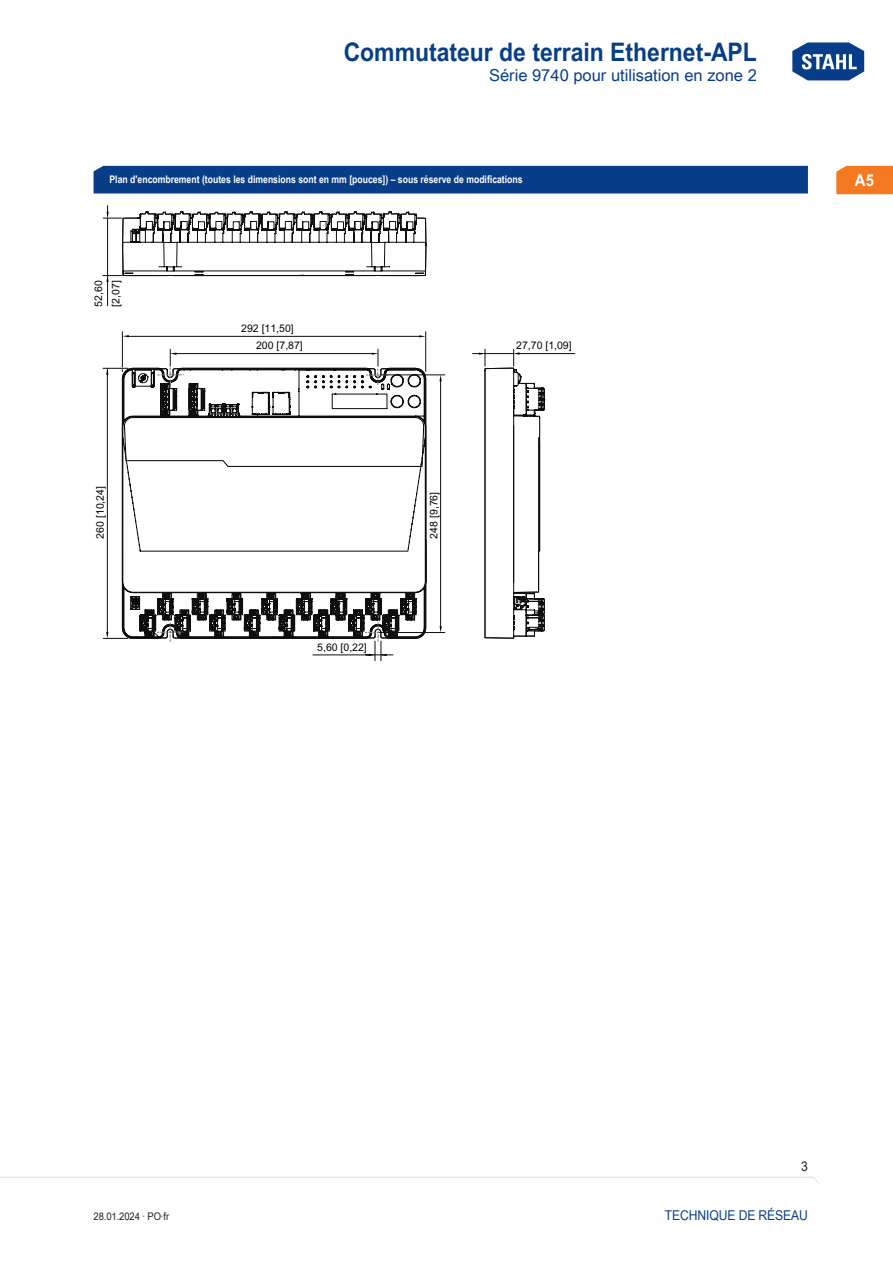
<style>
.page{position:relative;width:893px;height:1263px;background:#fff}
.page>*{position:absolute;margin:0;border:0;box-sizing:border-box;transform-origin:0 0}
.t1{font:700 25.5px "Arial Unicode MS";color:#083e89;scale:.9 1}
.t2{font:16.5px "Arial Unicode MS";color:#083e89}
.t3{font:700 16.5px "Arial Unicode MS";color:#fff;scale:.9 1}
.t4{font:13.5px "Arial Unicode MS";letter-spacing:-.01em;color:#083e89;scale:.9 1}
.t5{font:13.5px "Arial Unicode MS";color:#231f20;scale:.9 1}
.TabHeader1stColumn{font:700 10.5px "Arial Unicode MS";color:#fff;scale:.83 1}
.t6{font:10.5px "Arial Unicode MS";color:#000}
.t7{font:10.5px "Arial Unicode MS";letter-spacing:-.01em;color:#231f20;scale:.9 1}
</style>
<div class="page">
<svg style="left:792px;top:42px;width:73px;height:39px"></svg>
<svg style="left:0;top:1176px;width:818px;height:7px"></svg>
<div style="left:836px;top:166px;width:57px;height:28px;background:#f47921"></div>
<div style="left:94px;top:166px;width:714px;height:27px;background:#083e89"></div>
<hr style="left:107px;top:369px;width:1px;height:266px;background:#0e0e0e">
<hr style="left:107px;top:274px;width:1px;height:32px;background:#0e0e0e">
<svg style="left:122px;top:165px;width:427px;height:468px"></svg>
<svg style="left:122px;top:229px;width:310px;height:410px"></svg>
<svg style="left:117px;top:317px;width:295px;height:345px"></svg>
<hr style="left:517px;top:353px;width:58px;height:1px;background:#0e0e0e">
<hr style="left:176px;top:353px;width:197px;height:1px;background:#0e0e0e">
<svg style="left:103px;top:202px;width:326px;height:80px"></svg>
<svg style="left:103px;top:632px;width:25px;height:7px"></svg>
<svg style="left:472px;top:349px;width:73px;height:290px"></svg>
<hr style="left:122px;top:332px;width:1px;height:35px;background:#0e0e0e">
<hr style="left:129px;top:336px;width:291px;height:1px;background:#0e0e0e">
<svg style="left:123px;top:335px;width:6px;height:2px"></svg>
<svg style="left:103px;top:368px;width:25px;height:7px"></svg>
<hr style="left:425px;top:332px;width:1px;height:40px;background:#0e0e0e">
<hr style="left:313px;top:655px;width:57px;height:1px;background:#0e0e0e">
<svg style="left:367px;top:349px;width:21px;height:37px"></svg>
<svg style="left:158px;top:349px;width:26px;height:38px"></svg>
<svg style="left:157px;top:623px;width:26px;height:19px"></svg>
<svg style="left:365px;top:623px;width:28px;height:38px"></svg>
<hr style="left:440px;top:380px;width:1px;height:249px;background:#0e0e0e">
<hr style="left:381px;top:375px;width:64px;height:1px;background:#0e0e0e">
<svg style="left:439px;top:375px;width:3px;height:6px"></svg>
<hr style="left:380px;top:632px;width:65px;height:1px;background:#0e0e0e">
<svg style="left:440px;top:626px;width:2px;height:6px"></svg>
<h1 class="t1" style="left:344px;top:33px;width:461px">Commutateur de terrain Ethernet-APL</h1>
<h2 class="t2" style="left:489px;top:63px;width:269px">Série 9740 pour utilisation en zone 2</h2>
<p class="TabHeader1stColumn" style="left:109px;top:172px;width:499px">Plan d'encombrement (toutes les dimensions sont en mm [pouces]) – sous réserve de modifications</p>
<h2 class="t3" style="left:855px;top:168px;width:23px">A5</h2>
<p class="t6" style="left:95px;top:307px;width:28px;rotate:-90deg">52,60</p>
<p class="t6" style="left:112px;top:307px;width:28px;rotate:-90deg">[2,07]</p>
<p class="t6" style="left:96px;top:538px;width:54px;rotate:-90deg">260 [10,24]</p>
<p class="t6" style="left:241px;top:324px;width:54px">292 [11,50]</p>
<p class="t6" style="left:256px;top:342px;width:48px">200 [7,87]</p>
<p class="t6" style="left:516px;top:342px;width:57px">27,70 [1,09]</p>
<p class="t6" style="left:317px;top:644px;width:51px">5,60 [0,22]</p>
<p class="t6" style="left:430px;top:538px;width:48px;rotate:-90deg">248 [9,76]</p>
<p class="t5" style="left:801px;top:1157px;width:9px">3</p>
<p class="t7" style="left:94px;top:1208px;width:86px">28.01.2024 · PO·fr</p>
<p class="t4" style="left:665px;top:1205px;width:160px">Tech nique de réseau</p>
</div>
